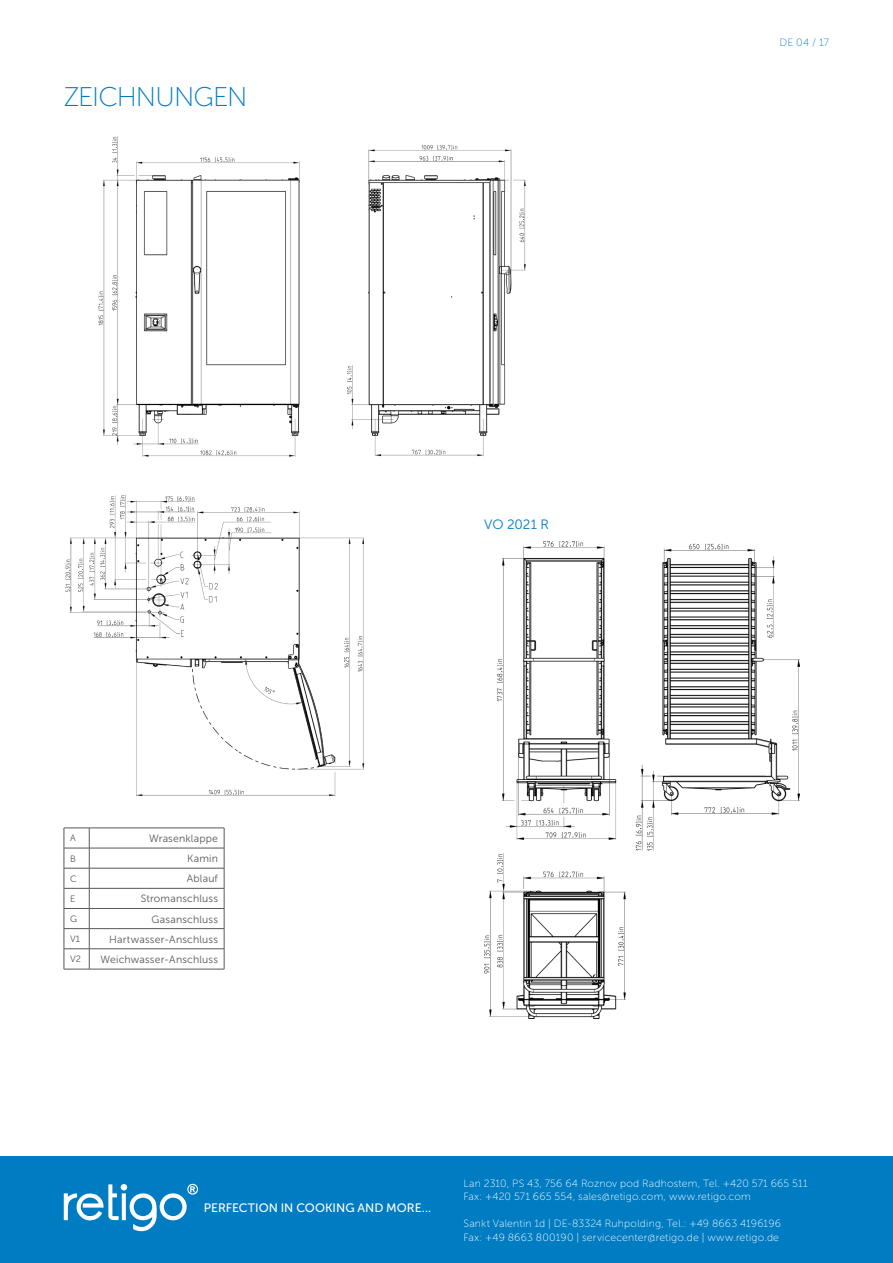
<style>
.page{position:relative;width:893px;height:1263px;background:#fff}
.page>*{position:absolute;margin:0;border:0;box-sizing:border-box;transform-origin:0 0}
.t1{font:27px "Museo Sans 100";letter-spacing:-.035em;color:#007cc2}
.t2{font:13.5px "Museo Sans 300";letter-spacing:-.005em;color:#007cc2}
.t3{font:12.15px "Museo Sans 500";color:#fff}
.t4{font:10.5px/13.5px "Museo Sans 100";letter-spacing:.015em;color:#fff}
.Text{font:10.5px "Museo Sans 300";letter-spacing:.015em;color:#57585a}
.t5{font:10.5px "Museo Sans 100";color:#007cc2}
.Text-2{font:9.15px "Museo Sans 300";color:#57585a}
</style>
<div class="page">
<div style="left:0;top:1157px;width:893px;height:106px;background:#007cc2"></div>
<svg style="left:64px;top:1184px;width:134px;height:48px"></svg>
<img style="left:65px;top:136px;width:485px;height:661px">
<img style="left:484px;top:542px;width:315px;height:476px">
<hr style="left:89px;top:828px;width:135px;height:1px;background:#57585a">
<hr style="left:89px;top:848px;width:135px;height:1px;background:#57585a">
<hr style="left:89px;top:868px;width:135px;height:1px;background:#57585a">
<hr style="left:89px;top:888px;width:135px;height:1px;background:#57585a">
<hr style="left:89px;top:908px;width:135px;height:1px;background:#57585a">
<hr style="left:89px;top:928px;width:135px;height:1px;background:#57585a">
<hr style="left:89px;top:948px;width:135px;height:1px;background:#57585a">
<svg style="left:224px;top:828px;width:1px;height:141px"></svg>
<svg style="left:64px;top:828px;width:26px;height:142px"></svg>
<hr style="left:89px;top:969px;width:135px;height:1px;background:#57585a">
<h2 class="t1" style="left:64px;top:82px;width:185px">ZEICHNUNGEN</h2>
<p class="t5" style="left:779px;top:37px;width:51px">DE 04 / 17</p>
<h3 class="t2" style="left:484px;top:517px;width:66px">VO 2021 R</h3>
<p class="Text-2" style="left:70px;top:833px;width:7px">A</p>
<p class="Text" style="left:149px;top:833px;width:70px">Wrasenklappe</p>
<p class="Text-2" style="left:70px;top:853px;width:7px">B</p>
<p class="Text" style="left:187px;top:853px;width:32px">Kamin</p>
<p class="Text-2" style="left:70px;top:874px;width:8px">C</p>
<p class="Text" style="left:187px;top:873px;width:33px">Ablauf</p>
<p class="Text-2" style="left:70px;top:894px;width:7px">E</p>
<p class="Text" style="left:141px;top:893px;width:79px">Stromanschluss</p>
<p class="Text-2" style="left:70px;top:914px;width:8px">G</p>
<p class="Text" style="left:152px;top:913px;width:68px">Gasanschluss</p>
<p class="Text-2" style="left:70px;top:934px;width:12px">V1</p>
<p class="Text" style="left:109px;top:933px;width:110px">Hartwasser-Anschluss</p>
<p class="Text-2" style="left:70px;top:954px;width:13px">V2</p>
<p class="Text" style="left:100px;top:953px;width:119px">Weichwasser-Anschluss</p>
<p class="t3" style="left:204px;top:1201px;width:229px">PERFECTION IN COOKING AND MORE...</p>
<p class="t4" style="left:463px;top:1176px;width:346px">Lan 2310, PS 43, 756 64 Roznov pod Radhostem, Tel. +420 571 665 511<br>Fax: +420 571 665 554, sales@retigo.com, www.retigo.com</p>
<p class="t4" style="left:463px;top:1217px;width:319px">Sankt Valentin 1d | DE-83324 Ruhpolding, Tel.: +49 8663 4196196<br>Fax: +49 8663 800190 | servicecenter@retigo.de | www.retigo.de</p>
</div>
